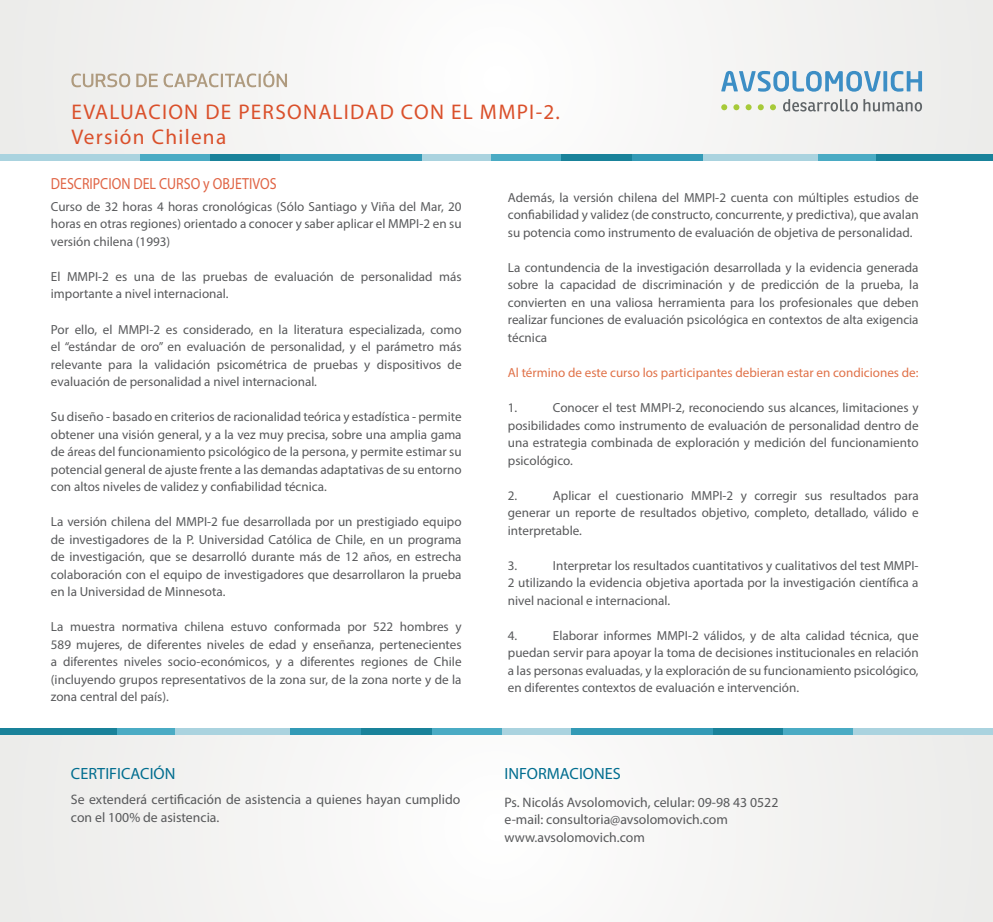
<style>
.page{position:relative;width:993px;height:922px;background:#fff}
.page>*{position:absolute;margin:0;border:0;box-sizing:border-box;transform-origin:0 0}
.t1{font:21.25px/25.5px "Myriad Pro";letter-spacing:.06em;color:#da502b}
.t2{font:16.25px "Myriad Pro";color:#006d8f}
.t3{font:16.12px "Myriad Pro";color:#e06445;scale:.87 1}
.t4{font:13.75px/17.5px "Myriad Pro";color:#58595b}
.t5{font:13.12px/17.5px "Myriad Pro";color:#58595b;text-align:justify}
.t6{font:13.12px "Myriad Pro";color:#e07249}
</style>
<div class="page">
<div style="left:0;top:731px;width:992px;height:190px;background:#f4f4f3"></div>
<div style="left:0;top:0;width:992px;height:158px;background:#f5f4f3"></div>
<svg style="left:71px;top:71px;width:216px;height:16px"></svg>
<div style="left:699px;top:155px;width:119px;height:6px;background:#aad3df"></div>
<div style="left:818px;top:155px;width:58px;height:6px;background:#4aabc4"></div>
<div style="left:876px;top:155px;width:116px;height:6px;background:#19829a"></div>
<div style="left:421px;top:155px;width:70px;height:6px;background:#aad3df"></div>
<div style="left:491px;top:155px;width:70px;height:6px;background:#4aabc4"></div>
<div style="left:561px;top:155px;width:70px;height:6px;background:#19829a"></div>
<div style="left:631px;top:155px;width:71px;height:6px;background:#339ab6"></div>
<div style="left:0;top:155px;width:140px;height:6px;background:#aad3df"></div>
<div style="left:140px;top:155px;width:70px;height:6px;background:#4aabc4"></div>
<div style="left:210px;top:155px;width:71px;height:6px;background:#19829a"></div>
<div style="left:281px;top:155px;width:141px;height:6px;background:#339ab6"></div>
<div style="left:174px;top:728px;width:119px;height:6px;background:#aad3df"></div>
<div style="left:116px;top:728px;width:58px;height:6px;background:#4aabc4"></div>
<div style="left:0;top:728px;width:116px;height:6px;background:#19829a"></div>
<div style="left:501px;top:728px;width:70px;height:6px;background:#aad3df"></div>
<div style="left:431px;top:728px;width:70px;height:6px;background:#4aabc4"></div>
<div style="left:361px;top:728px;width:70px;height:6px;background:#19829a"></div>
<div style="left:291px;top:728px;width:70px;height:6px;background:#339ab6"></div>
<div style="left:852px;top:728px;width:140px;height:6px;background:#aad3df"></div>
<div style="left:782px;top:728px;width:70px;height:6px;background:#4aabc4"></div>
<div style="left:711px;top:728px;width:71px;height:6px;background:#19829a"></div>
<div style="left:570px;top:728px;width:141px;height:6px;background:#339ab6"></div>
<svg style="left:783px;top:99px;width:74px;height:12px"></svg>
<svg style="left:863px;top:99px;width:58px;height:12px"></svg>
<svg style="left:721px;top:71px;width:159px;height:21px"></svg>
<hr style="left:883px;top:71px;width:3px;height:20px;background:#3c8ec5">
<svg style="left:890px;top:71px;width:31px;height:21px"></svg>
<svg style="left:721px;top:104px;width:6px;height:6px"></svg>
<svg style="left:733px;top:104px;width:6px;height:6px"></svg>
<svg style="left:745px;top:104px;width:6px;height:6px"></svg>
<svg style="left:757px;top:104px;width:6px;height:6px"></svg>
<svg style="left:770px;top:104px;width:5px;height:6px"></svg>
<h1 class="t1" style="left:71px;top:98px;width:490px">EVALUACION DE PERSONALIDAD CON EL MMPI-2.<br>Versión Chilena</h1>
<p class="t3" style="left:51px;top:174px;width:261px">DESCRIPCION DEL CURSO y OBJETIVOS</p>
<p class="t5" style="left:51px;top:197px;width:412px">Curso de 32 horas 4 horas cronológicas (Sólo Santiago y Viña del Mar, 20 horas en otras regiones) orientado a conocer y saber aplicar el MMPI-2 en su versión chilena (1993)</p>
<p class="t5" style="left:51px;top:267px;width:412px">El MMPI-2 es una de las pruebas de evaluación de personalidad más importante a nivel internacional.</p>
<p class="t5" style="left:51px;top:320px;width:412px">Por ello, el MMPI-2 es considerado, en la literatura especializada, como el “estándar de oro” en evaluación de personalidad, y el parámetro más relevante para la validación psicométrica de pruebas y dispositivos de evaluación de personalidad a nivel internacional.</p>
<p class="t5" style="left:51px;top:407px;width:412px">Su diseño - basado en criterios de racionalidad teórica y estadística - permite obtener una visión general, y a la vez muy precisa, sobre una amplia gama de áreas del funcionamiento psicológico de la persona, y permite estimar su potencial general de ajuste frente a las demandas adaptativas de su entorno con altos niveles de validez y confiabilidad técnica.</p>
<p class="t5" style="left:51px;top:512px;width:412px">La versión chilena del MMPI-2 fue desarrollada por un prestigiado equipo de investigadores de la P. Universidad Católica de Chile, en un programa de investigación, que se desarrolló durante más de 12 años, en estrecha colaboración con el equipo de investigadores que desarrollaron la prueba en la Universidad de Minnesota.</p>
<p class="t5" style="left:51px;top:617px;width:412px">La muestra normativa chilena estuvo conformada por 522 hombres y 589 mujeres, de diferentes niveles de edad y enseñanza, pertenecientes a diferentes niveles socio-económicos, y a diferentes regiones de Chile (incluyendo grupos representativos de la zona sur, de la zona norte y de la zona central del país).</p>
<p class="t5" style="left:507px;top:188px;width:412px">Además, la versión chilena del MMPI-2 cuenta con múltiples estudios de confiabilidad y validez (de constructo, concurrente, y predictiva), que avalan su potencia como instrumento de evaluación de objetiva de personalidad.</p>
<p class="t5" style="left:507px;top:258px;width:412px">La contundencia de la investigación desarrollada y la evidencia generada sobre la capacidad de discriminación y de predicción de la prueba, la convierten en una valiosa herramienta para los profesionales que deben realizar funciones de evaluación psicológica en contextos de alta exigencia técnica</p>
<p class="t6" style="left:507px;top:364px;width:412px">Al término de este curso los participantes debieran estar en condiciones de:</p>
<p class="t5" style="left:507px;top:398px;width:11px">1.</p>
<p class="t5" style="left:507px;top:398px;width:412px;text-indent:45px">Conocer el test MMPI-2, reconociendo sus alcances, limitaciones y posibilidades como instrumento de evaluación de personalidad dentro de una estrategia combinada de exploración y medición del funcionamiento psicológico.</p>
<p class="t5" style="left:507px;top:486px;width:11px">2.</p>
<p class="t5" style="left:507px;top:486px;width:412px;text-indent:45px">Aplicar el cuestionario MMPI-2 y corregir sus resultados para generar un reporte de resultados objetivo, completo, detallado, válido e interpretable.</p>
<p class="t5" style="left:507px;top:556px;width:11px">3.</p>
<p class="t5" style="left:507px;top:556px;width:412px;text-indent:45px">Interpretar los resultados cuantitativos y cualitativos del test MMPI-2 utilizando la evidencia objetiva aportada por la investigación científica a nivel nacional e internacional.</p>
<p class="t5" style="left:507px;top:626px;width:11px">4.</p>
<p class="t5" style="left:507px;top:626px;width:412px;text-indent:45px">Elaborar informes MMPI-2 válidos, y de alta calidad técnica, que puedan servir para apoyar la toma de decisiones institucionales en relación a las personas evaluadas, y la exploración de su funcionamiento psicológico, en diferentes contextos de evaluación e intervención.</p>
<p class="t2" style="left:71px;top:763px;width:106px">CERTIFICACIÓN</p>
<p class="t2" style="left:504px;top:763px;width:118px">INFORMACIONES</p>
<p class="t4" style="left:71px;top:790px;width:391px">Se extenderá certificación de asistencia a quienes hayan cumplido con el 100% de asistencia.</p>
<p class="t4" style="left:504px;top:793px;width:275px">Ps. Nicolás Avsolomovich, celular: 09-98 43 0522 e-mail: consultoria@avsolomovich.com www.avsolomovich.com</p>
</div>
